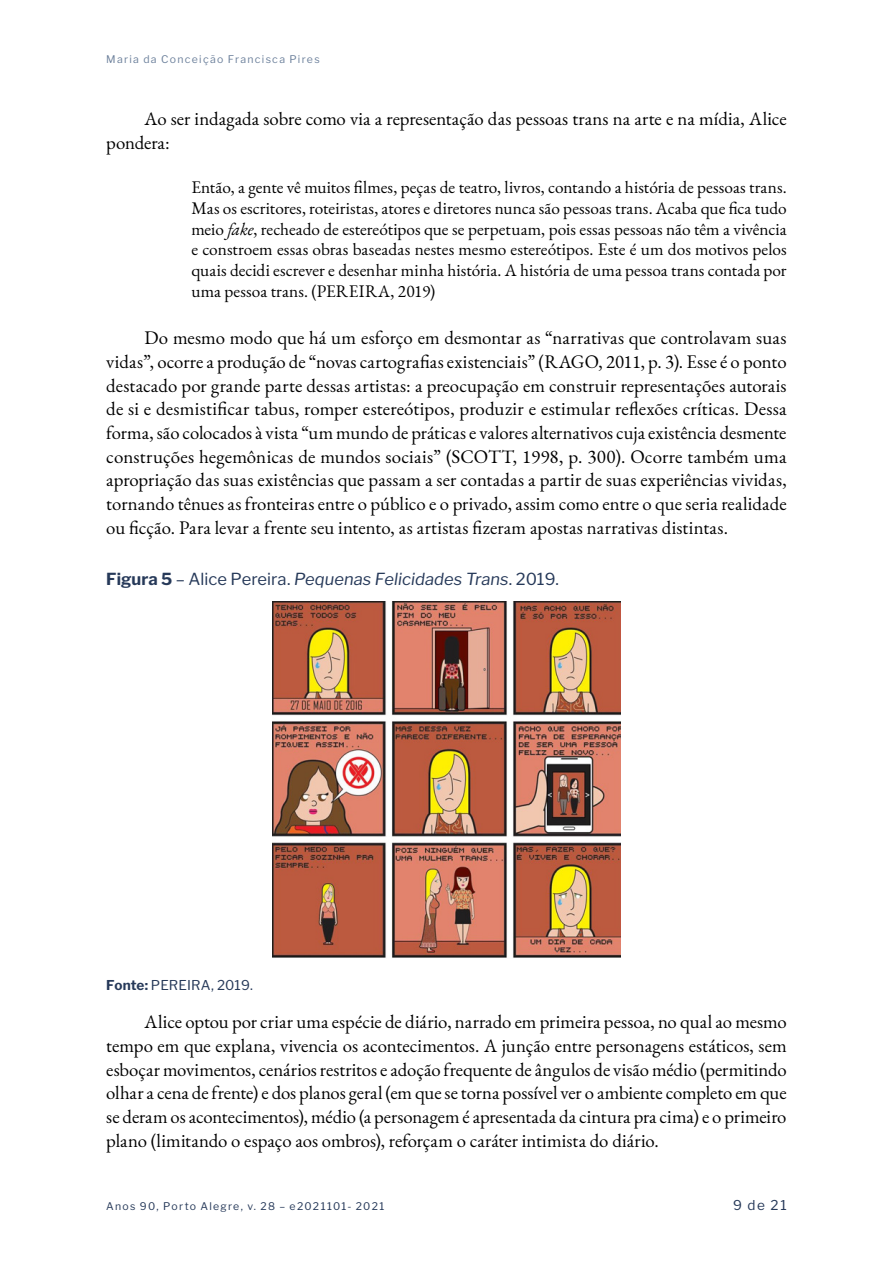
<style>
.page{position:relative;width:893px;height:1263px;background:#fff}
.page>*{position:absolute;margin:0;border:0;box-sizing:border-box;transform-origin:0 0}
.Corpo_de_Texto{font:18.75px/23.7px "EB Garamond";color:#000;text-align:justify}
.Citação{font:17.25px/20.7px "EB Garamond";letter-spacing:.005em;color:#000;text-align:justify}
.Legenda_tabelas_graf{font:italic 16.5px "Libre Franklin";letter-spacing:.005em;color:#263959}
.Fonte_-_tabelas_gráf{font:13.5px "Libre Franklin";letter-spacing:.01em;color:#263959}
.t1{font:10.5px "Libre Franklin";letter-spacing:.12em;color:#263959}
.t2{font:10.5px "Libre Franklin";letter-spacing:.125em;color:#6d819c}
.s1{font-style:italic}
.s2{font-weight:700;font-style:normal}
.s3{font-style:normal}
.s4{font-weight:700}
</style>
<div class="page">
<img style="left:272px;top:601px;width:349px;height:357px">
<p class="t2" style="left:106px;top:53px;width:215px">Maria da Conceição Francisca Pires</p>
<p class="Corpo_de_Texto" style="left:106px;top:107px;width:682px;text-indent:38px">Ao ser indagada sobre como via a representação das pessoas trans na arte e na mídia, Alice pondera:</p>
<p class="Citação" style="left:191px;top:177px;width:597px">Então, a gente vê muitos filmes, peças de teatro, livros, contando a história de pessoas trans.<br>Mas os escritores, roteiristas, atores e diretores nunca são pessoas trans. Acaba que fica tudo meio <span class="s1">fake</span>, recheado de estereótipos que se perpetuam, pois essas pessoas não têm a vivência e constroem essas obras baseadas nestes mesmo estereótipos. Este é um dos motivos pelos quais decidi escrever e desenhar minha história. A história de uma pessoa trans contada por uma pessoa trans. (PEREIRA, 2019)</p>
<p class="Corpo_de_Texto" style="left:106px;top:326px;width:682px;text-indent:38px">Do mesmo modo que há um esforço em desmontar as “narrativas que controlavam suas vidas”, ocorre a produção de “novas cartografias existenciais” (RAGO, 2011, p. 3). Esse é o ponto destacado por grande parte dessas artistas: a preocupação em construir representações autorais de si e desmistificar tabus, romper estereótipos, produzir e estimular reflexões críticas. Dessa forma, são colocados à vista “um mundo de práticas e valores alternativos cuja existência desmente construções hegemônicas de mundos sociais” (SCOTT, 1998, p. 300). Ocorre também uma apropriação das suas existências que passam a ser contadas a partir de suas experiências vividas, tornando tênues as fronteiras entre o público e o privado, assim como entre o que seria realidade ou ficção. Para levar a frente seu intento, as artistas fizeram apostas narrativas distintas.</p>
<p class="Legenda_tabelas_graf" style="left:106px;top:570px;width:454px"><span class="s2">Figura 5</span> <span class="s3">– Alice Pereira.</span> Pequenas Felicidades Trans<span class="s3">. 2019.</span></p>
<p class="Fonte_-_tabelas_gráf" style="left:106px;top:976px;width:148px"><span class="s4">Fonte:</span> PEREIRA, 2019.</p>
<p class="Corpo_de_Texto" style="left:106px;top:1010px;width:682px;text-indent:38px">Alice optou por criar uma espécie de diário, narrado em primeira pessoa, no qual ao mesmo tempo em que explana, vivencia os acontecimentos. A junção entre personagens estáticos, sem esboçar movimentos, cenários restritos e adoção frequente de ângulos de visão médio (permitindo olhar a cena de frente) e dos planos geral (em que se torna possível ver o ambiente completo em que se deram os acontecimentos), médio (a personagem é apresentada da cintura pra cima) e o primeiro plano (limitando o espaço aos ombros), reforçam o caráter intimista do diário.</p>
<p class="t1" style="left:106px;top:1200px;width:279px">Anos 90, Porto Alegre, v. 28 – e2021101- 2021</p>
<p class="Fonte_-_tabelas_gráf" style="left:733px;top:1197px;width:55px">9 de 21</p>
</div>
